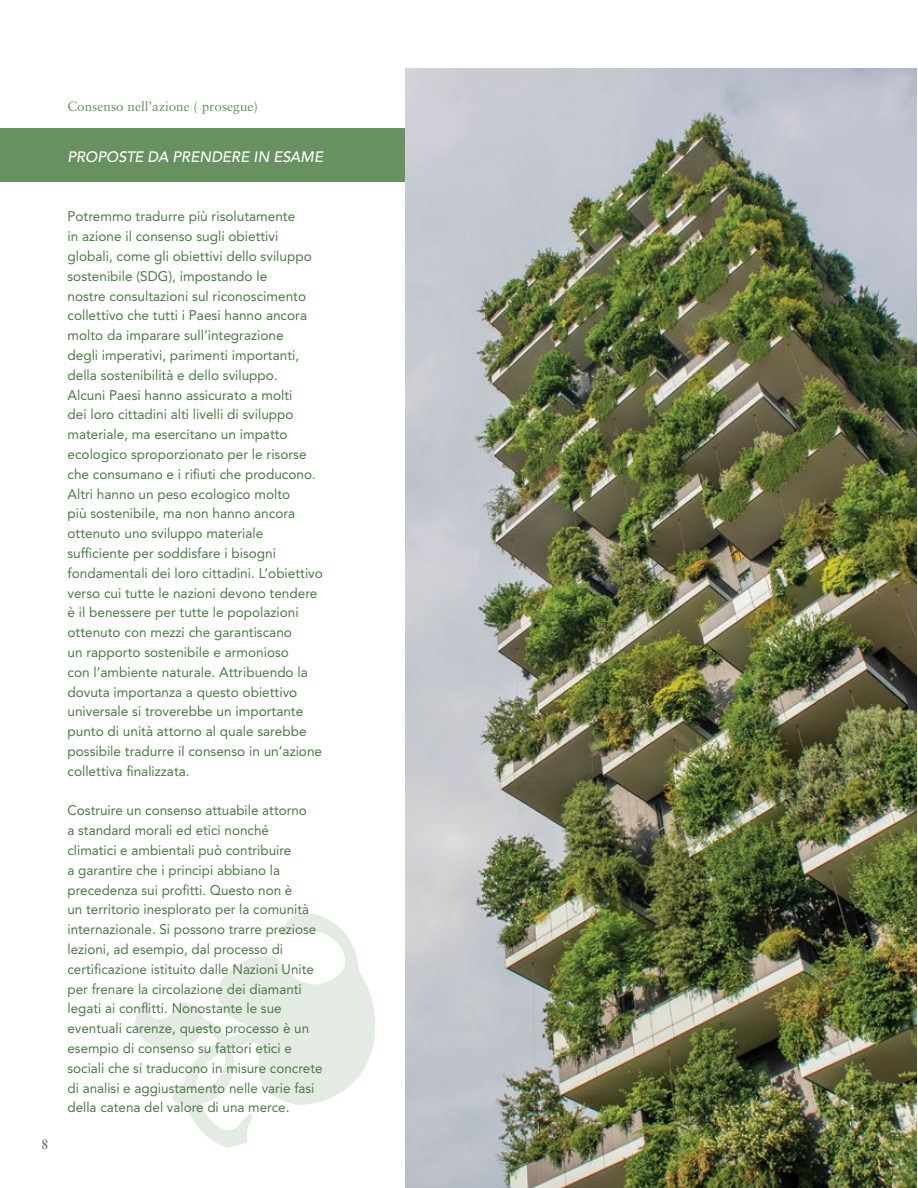
<style>
.page{position:relative;width:918px;height:1188px;background:#fff}
.page>*{position:absolute;margin:0;border:0;box-sizing:border-box;transform-origin:0 0}
.t1{font:italic 500 15px "Avenir LT Std";color:#fff}
.t2{font:13.8px/19.8px "Avenir LT Std";color:#4a7b44}
.t3{font:13.5px "Sabon LT Std";color:#689061}
.t4{font:13.5px "Sabon LT Std";color:#58595b}
</style>
<div class="page">
<svg style="left:135px;top:913px;width:240px;height:234px"></svg>
<div style="left:0;top:129px;width:660px;height:53px;background:#689061"></div>
<img style="left:405px;top:68px;width:512px;height:1120px">
<p class="t4" style="left:41px;top:1136px;width:9px">8</p>
<p class="t3" style="left:68px;top:98px;width:192px">Consenso nell’azione ( prosegue)</p>
<p class="t1" style="left:68px;top:148px;width:257px">PROPOSTE DA PRENDERE IN ESAME</p>
<p class="t2" style="left:68px;top:207px;width:257px">Potremmo tradurre più risolutamente<br>in azione il consenso sugli obiettivi globali, come gli obiettivi dello sviluppo sostenibile (SDG), impostando le<br>nostre consultazioni sul riconoscimento collettivo che tutti i Paesi hanno ancora molto da imparare sull’integrazione<br>degli imperativi, parimenti importanti, della sostenibilità e dello sviluppo.<br>Alcuni Paesi hanno assicurato a molti<br>dei loro cittadini alti livelli di sviluppo materiale, ma esercitano un impatto ecologico sproporzionato per le risorse che consumano e i rifiuti che producono.<br>Altri hanno un peso ecologico molto<br>più sostenibile, ma non hanno ancora ottenuto uno sviluppo materiale sufficiente per soddisfare i bisogni fondamentali dei loro cittadini. L’obiettivo verso cui tutte le nazioni devono tendere è il benessere per tutte le popolazioni ottenuto con mezzi che garantiscano<br>un rapporto sostenibile e armonioso<br>con l’ambiente naturale. Attribuendo la dovuta importanza a questo obiettivo universale si troverebbe un importante punto di unità attorno al quale sarebbe possibile tradurre il consenso in un’azione collettiva finalizzata.</p>
<p class="t2" style="left:68px;top:801px;width:257px">Costruire un consenso attuabile attorno<br>a standard morali ed etici nonché<br>climatici e ambientali può contribuire<br>a garantire che i principi abbiano la precedenza sui profitti. Questo non è<br>un territorio inesplorato per la comunità internazionale. Si possono trarre preziose lezioni, ad esempio, dal processo di certificazione istituito dalle Nazioni Unite per frenare la circolazione dei diamanti legati ai conflitti. Nonostante le sue eventuali carenze, questo processo è un esempio di consenso su fattori etici e sociali che si traducono in misure concrete di analisi e aggiustamento nelle varie fasi della catena del valore di una merce.</p>
</div>
